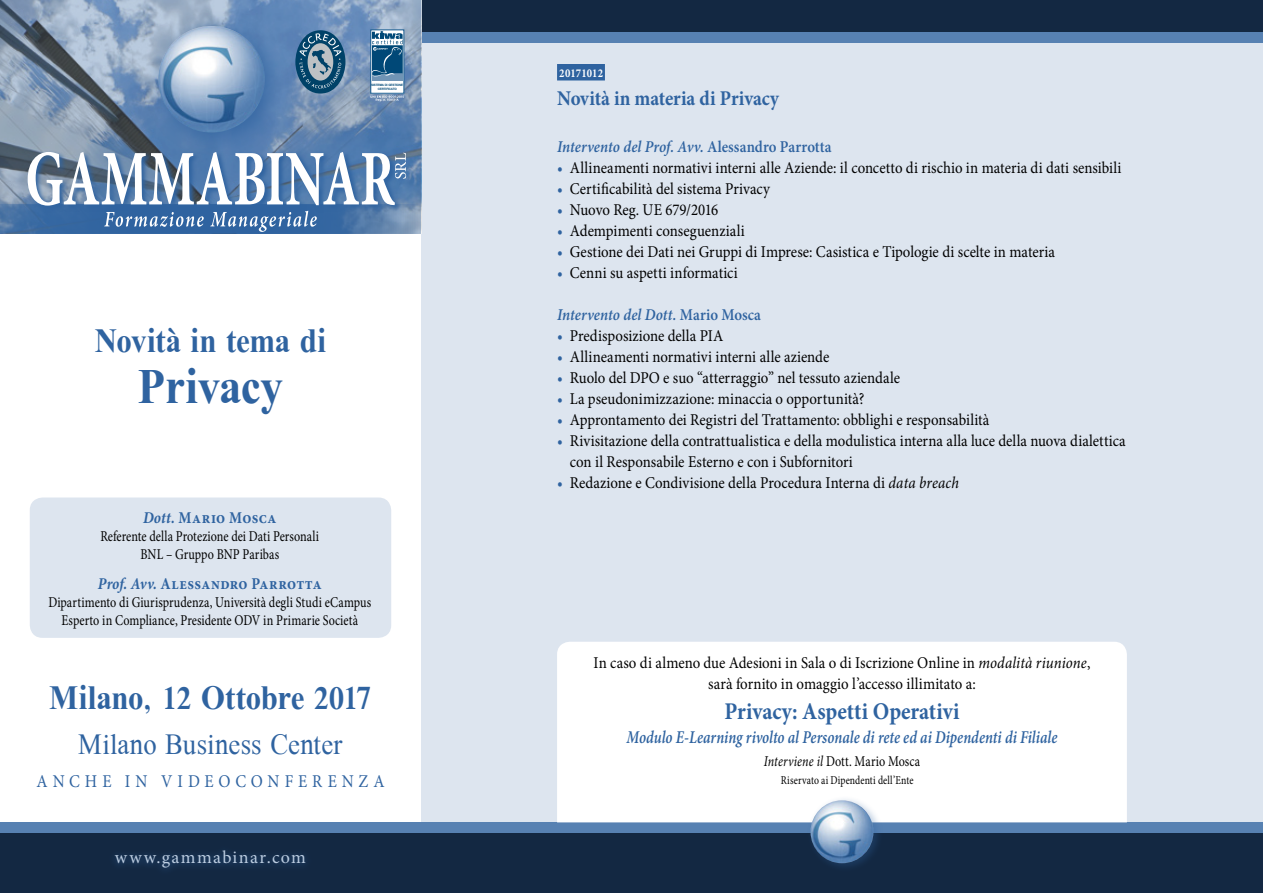
<style>
.page{position:relative;width:1263px;height:893px;background:#fff}
.page>*{position:absolute;margin:0;border:0;box-sizing:border-box;transform-origin:0 0}
.t1{font:700 48px "Galatia SIL";letter-spacing:-.005em;color:#2f63a0;scale:.9 1}
.t2{font:700 33px "Galatia SIL";letter-spacing:-.005em;color:#2f63a0;scale:.9 1}
.t3{font:28.5px "Galatia SIL";letter-spacing:.01em;color:#2f63a0;scale:.9 1}
.t4{font:700 24px "Minion Pro";color:#2f63a0;scale:.9 1}
.t5{font:700 21px "Minion Pro";letter-spacing:-.005em;color:#2f63a0;scale:.9 1}
.t6{font:italic 600 18px "Minion Pro";color:#2f63a0;scale:.81 1}
.t7{font:18px "Minion Pro";letter-spacing:.3em;color:#2f63a0;scale:.9 1}
.t8{font:18px "Minion Pro";letter-spacing:.08em;color:#bbcce0}
.t9{font:16.5px/21px "Minion Pro";letter-spacing:.005em;color:#000;scale:.9 1}
.t10{font:italic 600 16.5px "Minion Pro";color:#2f63a0;scale:.9 1}
.t11{font:700 16.5px "Minion Pro";letter-spacing:.03em;color:#2f63a0;scale:.89 1}
.t12{font:15px/18px "Minion Pro";letter-spacing:.005em;color:#000;text-align:center;scale:.81 1}
.t13{font:12px "Minion Pro";letter-spacing:.01em;color:#000;scale:.81 1}
.t14{font:700 12px "Minion Pro";letter-spacing:.005em;color:#fff;scale:.89 1}
.t15{font:700 3px/4.2px "Arial";letter-spacing:-.04em;color:#004877;text-align:center}
.s1{font-style:italic}
.s2{font-style:normal}
.s3{color:#2f63a0}
</style>
<div class="page">
<div style="left:421px;top:0;width:842px;height:893px;background:#dde5ef"></div>
<div style="left:0;top:0;width:1263px;height:43px;background:#5781b2"></div>
<div style="left:0;top:0;width:1263px;height:31px;background:#132842"></div>
<svg style="left:0;top:0;width:421px;height:152px;background:#7c94b0"></svg>
<div style="left:144px;top:11px;width:146px;height:146px;background:#2f63a0;opacity:.81"></div>
<img style="left:158px;top:26px;width:107px;height:107px;border-radius:53px">
<svg style="left:26px;top:150px;width:377px;height:2px"></svg>
<svg style="left:0;top:152px;width:421px;height:82px"></svg>
<div style="left:0;top:822px;width:1263px;height:71px;background:#5781b2"></div>
<div style="left:0;top:833px;width:1263px;height:60px;background:#132842"></div>
<div style="left:108px;top:844px;width:205px;height:32px;background:#2f63a0;opacity:.81"></div>
<div style="left:557px;top:64px;width:48px;height:17px;background:#2f63a0"></div>
<div style="left:30px;top:497px;width:361px;height:141px;background:#dde5ef;border-radius:13px"></div>
<svg style="left:370px;top:96px;width:34px;height:5px"></svg>
<div style="left:371px;top:30px;width:33px;height:63px;background:#fff"></div>
<div style="left:372px;top:73px;width:31px;height:8px;background:#7094b5"></div>
<svg style="left:372px;top:31px;width:31px;height:46px"></svg>
<div style="left:295px;top:30px;width:50px;height:64px;background:#004268;border-radius:50%"></div>
<svg style="left:299px;top:33px;width:42px;height:56px"></svg>
<div style="left:557px;top:642px;width:570px;height:180px;background:#fff"></div>
<div style="left:807px;top:796px;width:77px;height:77px;background:#2f63a0;opacity:.32"></div>
<img style="left:810px;top:800px;width:63px;height:63px;border-radius:31px">
<p class="t15" style="left:371px;top:82px;width:34px">SISTEMA DI GESTIONE<br>CERTIFICATO</p>
<h2 class="t2" style="left:95px;top:320px;width:258px">Novità in tema di</h2>
<h1 class="t1" style="left:138px;top:357px;width:163px">Privacy</h1>
<p class="t11" style="left:143px;top:506px;width:151px"><span class="s1">Dott.</span> Mario Mosca</p>
<p class="t12" style="left:100px;top:527px;width:272px">Referente della Protezione dei Dati Personali<br>BNL – Gruppo BNP Paribas</p>
<p class="t11" style="left:98px;top:572px;width:253px"><span class="s1">Prof. Avv.</span> Alessandro Parrotta</p>
<p class="t12" style="left:48px;top:593px;width:400px">Dipartimento di Giurisprudenza, Università degli Studi eCampus<br>Esperto in Compliance, Presidente ODV in Primarie Società</p>
<h2 class="t2" style="left:49px;top:677px;width:360px">Milano, 12 Ottobre 2017</h2>
<h3 class="t3" style="left:78px;top:727px;width:295px">Milano Business Center</h3>
<p class="t7" style="left:36px;top:769px;width:388px">ANCHE IN VIDEOCONFERENZA</p>
<p class="t8" style="left:115px;top:846px;width:192px">www.gammabinar.com</p>
<p class="t14" style="left:559px;top:64px;width:51px">20171012</p>
<p class="t5" style="left:557px;top:84px;width:248px">Novità in materia di Privacy</p>
<p class="t10" style="left:557px;top:135px;width:307px">Intervento del Prof. Avv. <span class="s2">Alessandro Parrotta</span></p>
<p class="t9" style="left:557px;top:157px;width:629px"><span class="s3">•</span> Allineamenti normativi interni alle Aziende: il concetto di rischio in materia di dati sensibili</p>
<p class="t9" style="left:557px;top:178px;width:238px"><span class="s3">•</span> Certificabilità del sistema Privacy</p>
<p class="t9" style="left:557px;top:199px;width:181px"><span class="s3">•</span> Nuovo Reg. UE 679/2016</p>
<p class="t9" style="left:557px;top:220px;width:210px"><span class="s3">•</span> Adempimenti conseguenziali</p>
<p class="t9" style="left:557px;top:241px;width:555px"><span class="s3">•</span> Gestione dei Dati nei Gruppi di Imprese: Casistica e Tipologie di scelte in materia</p>
<p class="t9" style="left:557px;top:262px;width:202px"><span class="s3">•</span> Cenni su aspetti informatici</p>
<p class="t10" style="left:557px;top:303px;width:228px">Intervento del Dott. <span class="s2">Mario Mosca</span></p>
<p class="t9" style="left:557px;top:325px;width:186px"><span class="s3">•</span> Predisposizione della PIA</p>
<p class="t9" style="left:557px;top:346px;width:304px"><span class="s3">•</span> Allineamenti normativi interni alle aziende</p>
<p class="t9" style="left:557px;top:367px;width:383px"><span class="s3">•</span> Ruolo del DPO e suo “atterraggio” nel tessuto aziendale</p>
<p class="t9" style="left:557px;top:388px;width:343px"><span class="s3">•</span> La pseudonimizzazione: minaccia o opportunità?</p>
<p class="t9" style="left:557px;top:409px;width:482px"><span class="s3">•</span> Approntamento dei Registri del Trattamento: obblighi e responsabilità</p>
<p class="t9" style="left:570px;top:430px;width:619px;text-indent:-13px"><span class="s3">•</span> Rivisitazione della contrattualistica e della modulistica interna alla luce della nuova dialettica con il Responsabile Esterno e con i Subfornitori</p>
<p class="t9" style="left:557px;top:472px;width:448px"><span class="s3">•</span> Redazione e Condivisione della Procedura Interna di <span class="s1">data breach</span></p>
<p class="t9" style="left:594px;top:652px;width:553px;text-align:center">In caso di almeno due Adesioni in Sala o di Iscrizione Online in <span class="s1">modalità riunione</span>, sarà fornito in omaggio l’accesso illimitato a:</p>
<h3 class="t4" style="left:724px;top:695px;width:263px">Privacy: Aspetti Operativi</h3>
<p class="t6" style="left:626px;top:725px;width:533px">Modulo E-Learning rivolto al Personale di rete ed ai Dipendenti di Filiale</p>
<p class="t12" style="left:764px;top:752px;width:195px"><span class="s1">Interviene il</span> Dott. Mario Mosca</p>
<p class="t13" style="left:781px;top:772px;width:166px">Riservato ai Dipendenti dell’Ente</p>
</div>
